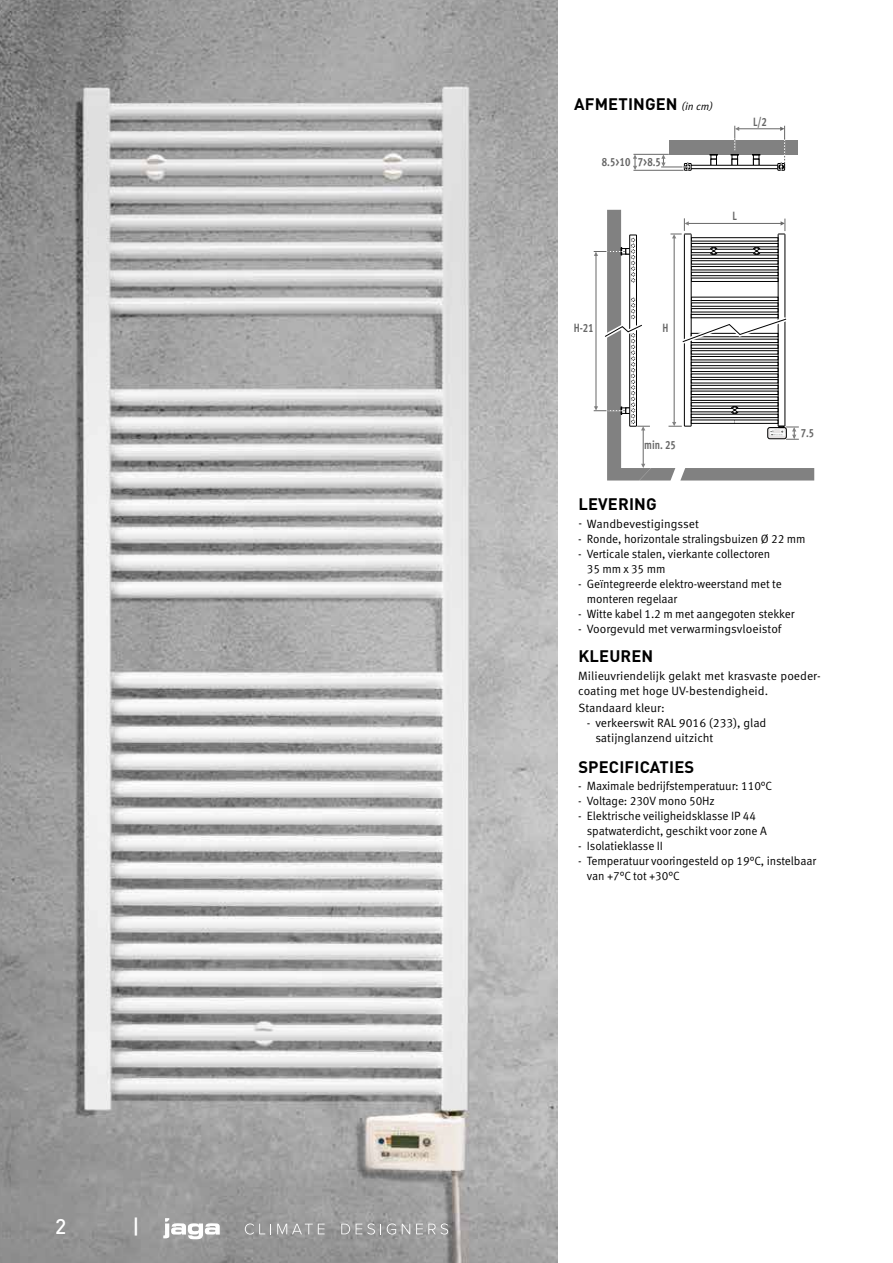
<style>
.page{position:relative;width:893px;height:1263px;background:#fff}
.page>*{position:absolute;margin:0;border:0;box-sizing:border-box;transform-origin:0 0}
.t1{font:500 21px "DIN Pro";color:#fff}
.t2{font:700 16.5px "DIN Pro";letter-spacing:.01em;color:#000}
.t3{font:12px/15px "Meta Pro";letter-spacing:-.01em;color:#000}
.t4{font:700 condensed 12px "Meta Pro";color:#676767;scale:.9 1}
.s1{font-family:"Meta Pro";font-weight:400;font-style:italic;font-size:10.5px}
</style>
<div class="page">
<img style="left:0;top:0;width:557px;height:1263px">
<div style="left:669px;top:140px;width:128px;height:14px;background:#818181"></div>
<svg style="left:710px;top:154px;width:8px;height:11px"></svg>
<svg style="left:752px;top:154px;width:8px;height:11px"></svg>
<div style="left:691px;top:165px;width:87px;height:4px;border:1px solid #000"></div>
<hr style="left:633px;top:170px;width:50px;height:1px;background:#676767">
<svg style="left:633px;top:155px;width:4px;height:15px"></svg>
<hr style="left:633px;top:154px;width:36px;height:1px;background:#676767">
<hr style="left:738px;top:129px;width:43px;height:1px;background:#676767">
<svg style="left:777px;top:126px;width:8px;height:45px"></svg>
<svg style="left:731px;top:126px;width:8px;height:43px"></svg>
<svg style="left:661px;top:154px;width:31px;height:17px"></svg>
<svg style="left:594px;top:210px;width:220px;height:270px"></svg>
<svg style="left:245px;top:1223px;width:26px;height:11px"></svg>
<svg style="left:277px;top:1224px;width:48px;height:10px"></svg>
<svg style="left:341px;top:1224px;width:9px;height:10px"></svg>
<svg style="left:356px;top:1223px;width:25px;height:11px"></svg>
<svg style="left:387px;top:1223px;width:9px;height:11px"></svg>
<svg style="left:402px;top:1224px;width:8px;height:10px"></svg>
<svg style="left:416px;top:1223px;width:32px;height:11px"></svg>
<svg style="left:163px;top:1218px;width:57px;height:21px"></svg>
<h1 class="t1" style="left:55px;top:1212px;width:13px">2</h1>
<h1 class="t1" style="left:132px;top:1212px;width:9px">|</h1>
<h2 class="t2" style="left:574px;top:93px;width:141px">AFMETINGEN <span class="s1">( in cm )</span></h2>
<p class="t4" style="left:602px;top:153px;width:67px">8.5&gt;10 7&gt;8.5</p>
<p class="t4" style="left:753px;top:112px;width:17px">L/2</p>
<p class="t4" style="left:733px;top:207px;width:6px">L</p>
<p class="t4" style="left:574px;top:319px;width:24px">H-21</p>
<p class="t4" style="left:662px;top:319px;width:8px">H</p>
<p class="t4" style="left:644px;top:435px;width:37px">min. 25</p>
<p class="t4" style="left:801px;top:423px;width:17px">7.5</p>
<h2 class="t2" style="left:578px;top:493px;width:80px">LEVERING</h2>
<p class="t3" style="left:578px;top:516px;width:122px">- Wandbevestigingsset</p>
<p class="t3" style="left:578px;top:531px;width:229px">- Ronde, horizontale stralingsbuizen Ø 22 mm</p>
<p class="t3" style="left:587px;top:546px;width:185px;text-indent:-9px">- Verticale stalen, vierkante collectoren<br>35 mm x 35 mm</p>
<p class="t3" style="left:587px;top:576px;width:197px;text-indent:-9px">- Geïntegreerde elektro-weerstand met te monteren regelaar</p>
<p class="t3" style="left:578px;top:606px;width:218px">- Witte kabel 1.2 m met aangegoten stekker</p>
<p class="t3" style="left:578px;top:621px;width:205px">- Voorgevuld met verwarmingsvloeistof</p>
<h2 class="t2" style="left:578px;top:645px;width:76px">KLEUREN</h2>
<p class="t3" style="left:578px;top:668px;width:244px">Milieuvriendelijk gelakt met krasvaste poeder&shy;coating met hoge UV-bestendigheid.</p>
<p class="t3" style="left:578px;top:701px;width:88px">Standaard kleur :</p>
<p class="t3" style="left:595px;top:716px;width:173px;text-indent:-9px">- verkeerswit RAL 9016 (233), glad satijnglanzend uitzicht</p>
<h2 class="t2" style="left:578px;top:755px;width:117px">SPECIFICATIES</h2>
<p class="t3" style="left:578px;top:779px;width:195px">- Maximale bedrijfstemperatuur: 110°C</p>
<p class="t3" style="left:578px;top:794px;width:138px">- Voltage: 230V mono 50Hz</p>
<p class="t3" style="left:587px;top:809px;width:182px;text-indent:-9px">- Elektrische veiligheidsklasse IP 44 spatwaterdicht, geschikt voor zone A</p>
<p class="t3" style="left:578px;top:839px;width:86px">- Isolatieklasse II</p>
<p class="t3" style="left:587px;top:854px;width:231px;text-indent:-9px">- Temperatuur vooringesteld op 19°C, instelbaar van +7°C tot +30°C</p>
</div>
